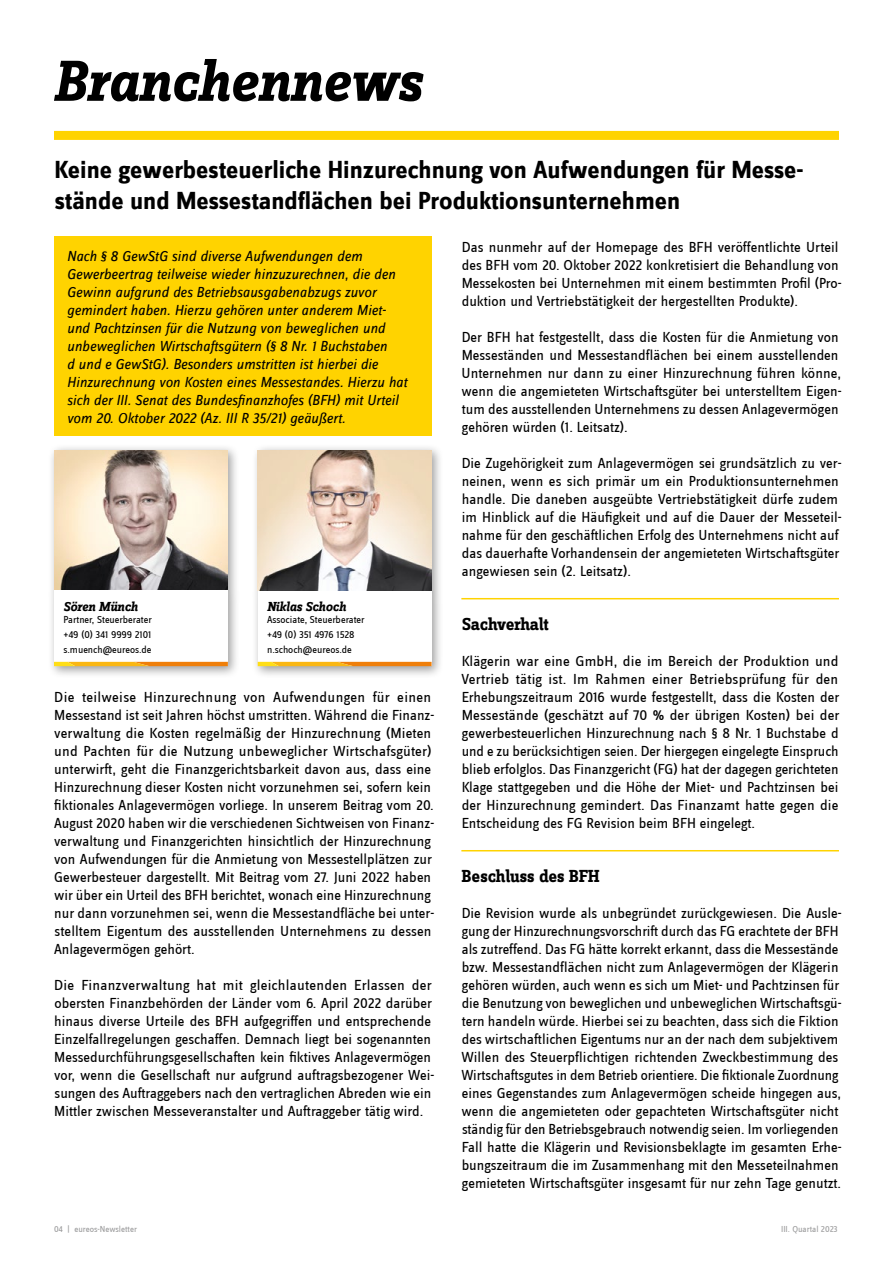
<style>
.page{position:relative;width:893px;height:1263px;background:#fff}
.page>*{position:absolute;margin:0;border:0;box-sizing:border-box;transform-origin:0 0}
.Headline{font:italic 700 60px "Zine Slab Dis";letter-spacing:-.005em;color:#000}
.Überschrift_1__Ordnung{font:700 25.5px/30.6px "Zine Sans Dis";color:#000}
.Überschrift_2__Ordnung{font:700 18px "Zine Slab Dis";letter-spacing:-.005em;color:#000}
.Fließtext{font:15px/18px "Zine Sans Dis";color:#000}
.Einleitung{font:italic 15px/18px "Zine Sans Dis";color:#000}
.t1{font:italic 700 13.5px "Zine Slab Dis";color:#000}
.t2{font:10.5px "Zine Sans Dis";color:#000}
.t3{font:9px "Zine Sans Dis";color:#9c9c9d}
</style>
<div class="page">
<div style="left:54px;top:131px;width:785px;height:9px;background:#ffd300"></div>
<div style="left:54px;top:237px;width:378px;height:199px;background:#ffd300"></div>
<div style="left:48px;top:444px;width:193px;height:234px;background:#000;opacity:.38"></div>
<img style="left:54px;top:450px;width:174px;height:140px">
<div style="left:54px;top:590px;width:174px;height:76px;background:#fff"></div>
<svg style="left:54px;top:662px;width:174px;height:4px"></svg>
<div style="left:251px;top:444px;width:192px;height:235px;background:#000;opacity:.38"></div>
<div style="left:258px;top:590px;width:174px;height:76px;background:#fff"></div>
<img style="left:258px;top:450px;width:174px;height:140px">
<svg style="left:258px;top:662px;width:174px;height:4px"></svg>
<hr style="left:461px;top:598px;width:378px;height:1px;background:#ffd300">
<hr style="left:461px;top:850px;width:378px;height:1px;background:#ffd300">
<p class="Headline" style="left:53px;top:50px;width:369px">Branchennews</p>
<p class="Überschrift_1__Ordnung" style="left:55px;top:156px;width:751px">Keine gewerbesteuerliche Hinzurechnung von Aufwendungen für Messe&shy;stände und Messestandflächen bei Produktionsunternehmen</p>
<p class="Einleitung" style="left:67px;top:248px;width:342px">Nach § 8 GewStG sind diverse Aufwendungen dem Gewerbeertrag teilweise wieder hinzuzurechnen, die den Gewinn aufgrund des Betriebsausgabenabzugs zuvor gemindert haben. Hierzu gehören unter anderem Miet&shy;und Pachtzinsen für die Nutzung von beweglichen und unbeweglichen Wirtschaftsgütern (§ 8 Nr. 1 Buchstaben<br>d und e GewStG). Besonders umstritten ist hierbei die Hinzurechnung von Kosten eines Messestandes. Hierzu hat sich der III. Senat des Bundesfinanzhofes (BFH) mit Urteil vom 20. Oktober 2022 (Az. III R 35/21) geäußert.</p>
<p class="t1" style="left:63px;top:599px;width:76px">Sören Münch</p>
<p class="t2" style="left:63px;top:615px;width:90px">Partner, Steuerberater</p>
<p class="t2" style="left:63px;top:630px;width:89px">+49 (0) 341 9999 2101</p>
<p class="t2" style="left:63px;top:644px;width:90px">s.muench@eureos.de</p>
<p class="t1" style="left:267px;top:599px;width:80px">Niklas Schoch</p>
<p class="t2" style="left:267px;top:615px;width:99px">Associate, Steuerberater</p>
<p class="t2" style="left:267px;top:630px;width:89px">+49 (0) 351 4976 1528</p>
<p class="t2" style="left:267px;top:644px;width:86px">n.schoch@eureos.de</p>
<p class="Fließtext" style="left:54px;top:689px;width:382px">Die teilweise Hinzurechnung von Aufwendungen für einen Messestand ist seit Jahren höchst umstritten. Während die Finanz&shy;verwaltung die Kosten regelmäßig der Hinzurechnung (Mieten und Pachten für die Nutzung unbeweglicher Wirtschafsgüter) unterwirft, geht die Finanzgerichtsbarkeit davon aus, dass eine Hinzurechnung dieser Kosten nicht vorzunehmen sei, sofern kein fiktionales Anlagevermögen vorliege. In unserem Beitrag vom 20.<br>August 2020 haben wir die verschiedenen Sichtweisen von Finanz&shy;verwaltung und Finanzgerichten hinsichtlich der Hinzurechnung von Aufwendungen für die Anmietung von Messestellplätzen zur Gewerbesteuer dargestellt. Mit Beitrag vom 27. Juni 2022 haben wir über ein Urteil des BFH berichtet, wonach eine Hinzurechnung nur dann vorzunehmen sei, wenn die Messestandfläche bei unter&shy;stelltem Eigentum des ausstellenden Unternehmens zu dessen Anlagevermögen gehört.</p>
<p class="Fließtext" style="left:54px;top:977px;width:382px">Die Finanzverwaltung hat mit gleichlautenden Erlassen der obersten Finanzbehörden der Länder vom 6. April 2022 darüber hinaus diverse Urteile des BFH aufgegriffen und entsprechende Einzelfallregelungen geschaffen. Demnach liegt bei sogenannten Messedurchführungsgesellschaften kein fiktives Anlagevermögen vor, wenn die Gesellschaft nur aufgrund auftragsbezogener Wei&shy;sungen des Auftraggebers nach den vertraglichen Abreden wie ein Mittler zwischen Messeveranstalter und Auftraggeber tätig wird.</p>
<p class="Fließtext" style="left:462px;top:239px;width:381px">Das nunmehr auf der Homepage des BFH veröffentlichte Urteil des BFH vom 20. Oktober 2022 konkretisiert die Behandlung von Messekosten bei Unternehmen mit einem bestimmten Profil (Pro&shy;duktion und Vertriebstätigkeit der hergestellten Produkte).</p>
<p class="Fließtext" style="left:461px;top:329px;width:382px">Der BFH hat festgestellt, dass die Kosten für die Anmietung von Messeständen und Messestandflächen bei einem ausstellenden Unternehmen nur dann zu einer Hinzurechnung führen könne, wenn die angemieteten Wirtschaftsgüter bei unterstelltem Eigen&shy;tum des ausstellenden Unternehmens zu dessen Anlagevermögen gehören würden (1. Leitsatz).</p>
<p class="Fließtext" style="left:462px;top:455px;width:381px">Die Zugehörigkeit zum Anlagevermögen sei grundsätzlich zu ver&shy;neinen, wenn es sich primär um ein Produktionsunternehmen handle. Die daneben ausgeübte Vertriebstätigkeit dürfe zudem im Hinblick auf die Häufigkeit und auf die Dauer der Messeteil&shy;nahme für den geschäftlichen Erfolg des Unternehmens nicht auf das dauerhafte Vorhandensein der angemieteten Wirtschaftsgüter angewiesen sein (2. Leitsatz).</p>
<p class="Überschrift_2__Ordnung" style="left:462px;top:615px;width:88px">Sachverhalt</p>
<p class="Fließtext" style="left:461px;top:653px;width:380px;text-align:justify">Klägerin war eine GmbH, die im Bereich der Produktion und Vertrieb tätig ist. Im Rahmen einer Betriebsprüfung für den Erhebungszeitraum 2016 wurde festgestellt, dass die Kosten der Messestände (geschätzt auf 70 % der übrigen Kosten) bei der gewerbesteuerlichen Hinzurechnung nach § 8 Nr. 1 Buchstabe d und e zu berücksichtigen seien. Der hiergegen eingelegte Einspruch blieb erfolglos. Das Finanzgericht (FG) hat der dagegen gerichteten Klage stattgegeben und die Höhe der Miet- und Pachtzinsen bei der Hinzurechnung gemindert. Das Finanzamt hatte gegen die Entscheidung des FG Revision beim BFH eingelegt.</p>
<p class="Überschrift_2__Ordnung" style="left:462px;top:867px;width:139px">Beschluss des BFH</p>
<p class="Fließtext" style="left:461px;top:905px;width:382px">Die Revision wurde als unbegründet zurückgewiesen. Die Ausle&shy;gung der Hinzurechnungsvorschrift durch das FG erachtete der BFH als zutreffend. Das FG hätte korrekt erkannt, dass die Messestände bzw. Messestandflächen nicht zum Anlagevermögen der Klägerin gehören würden, auch wenn es sich um Miet- und Pachtzinsen für die Benutzung von beweglichen und unbeweglichen Wirtschaftsgü&shy;tern handeln würde. Hierbei sei zu beachten, dass sich die Fiktion des wirtschaftlichen Eigentums nur an der nach dem subjektivem Willen des Steuerpflichtigen richtenden Zweckbestimmung des Wirtschaftsgutes in dem Betrieb orientiere. Die fiktionale Zuordnung eines Gegenstandes zum Anlagevermögen scheide hingegen aus, wenn die angemieteten oder gepachteten Wirtschaftsgüter nicht ständig für den Betriebsgebrauch notwendig seien. Im vorliegenden Fall hatte die Klägerin und Revisionsbeklagte im gesamten Erhe&shy;bungszeitraum die im Zusammenhang mit den Messeteilnahmen gemieteten Wirtschaftsgüter insgesamt für nur zehn Tage genutzt.</p>
<p class="t3" style="left:54px;top:1225px;width:84px">04 | eureos-Newsletter</p>
<p class="t3" style="left:781px;top:1225px;width:58px">III. Quartal 2023</p>
</div>
